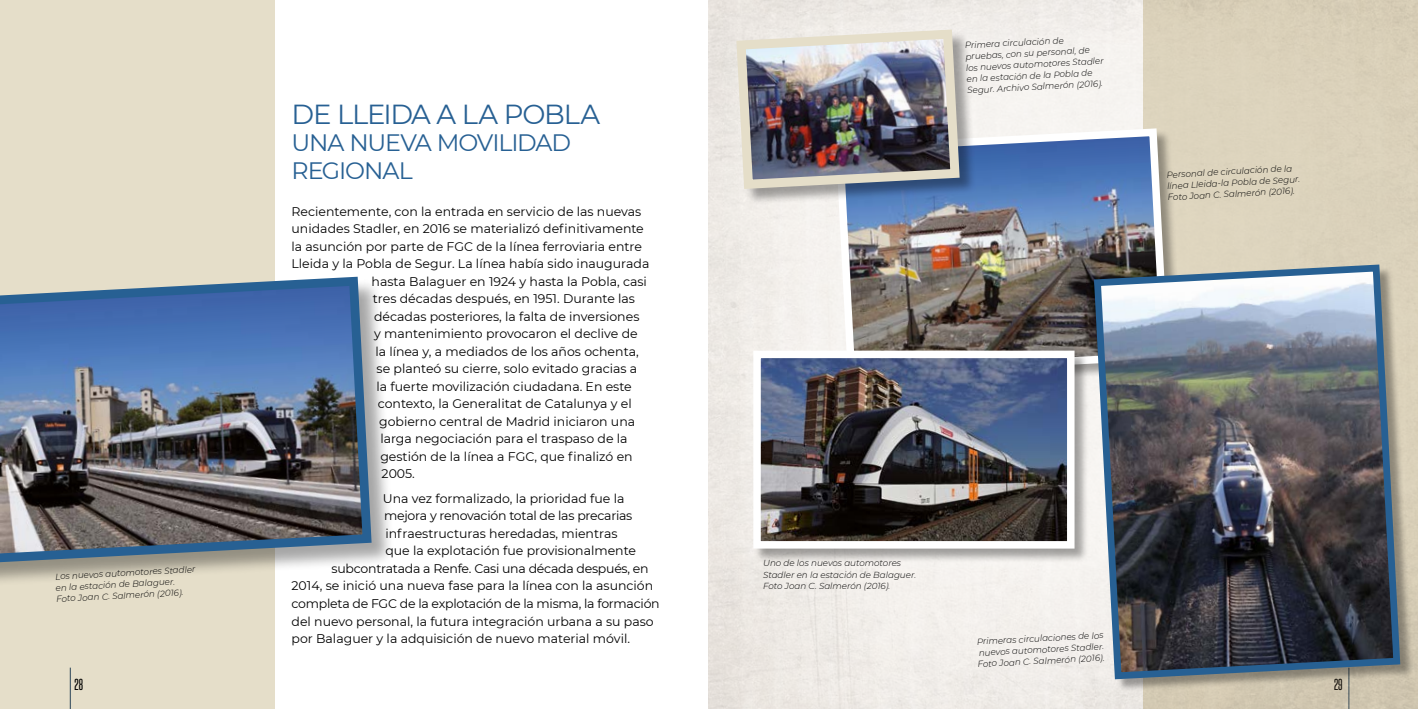
<style>
.page{position:relative;width:1418px;height:709px;background:#fff}
.page>*{position:absolute;margin:0;border:0;box-sizing:border-box;transform-origin:0 0}
.t1{font:27.5px "Montserrat";letter-spacing:-.045em;color:#276093}
.t2{font:23.75px "Montserrat";letter-spacing:-.045em;color:#276093}
.t3{font:13.75px "Steelfish Rg";color:#000}
.t4{font:12.5px "Montserrat";color:#000}
.t5{font:12.5px "Montserrat";letter-spacing:-.02em;color:#000}
.t6{font:italic 300 8.75px/11.2px "Montserrat";color:#000}
</style>
<div class="page">
<div style="left:1143px;top:0;width:274px;height:709px;background:#dbd2bb"></div>
<div style="left:0;top:0;width:275px;height:709px;background:#e5dec9"></div>
<div style="left:0;top:278px;width:395px;height:310px;background:#000;opacity:.35"></div>
<img style="left:0;top:276px;width:376px;height:293px">
<img style="left:831px;top:124px;width:341px;height:256px">
<div style="left:754px;top:351px;width:334px;height:212px;background:#000;opacity:.35"></div>
<img style="left:762px;top:359px;width:303px;height:180px">
<div style="left:753px;top:350px;width:321px;height:198px;border:8px solid #fff"></div>
<div style="left:1095px;top:266px;width:318px;height:426px;background:#000;opacity:.35"></div>
<img style="left:1090px;top:261px;width:313px;height:422px">
<div style="left:738px;top:31px;width:238px;height:174px;background:#000;opacity:.35"></div>
<img style="left:731px;top:25px;width:233px;height:169px">
<p class="t6" style="left:55px;top:570px;width:142px;rotate:-3deg">Los nuevos automotores Stadler en la estación de Balaguer.</p>
<p class="t6" style="left:56px;top:593px;width:129px;rotate:-3deg">Foto Joan C. Salmerón (2016).</p>
<p class="t1" style="left:291px;top:95px;width:310px">DE LLEIDA A LA POBLA</p>
<p class="t2" style="left:291px;top:127px;width:281px">UNA NUEVA MOVILIDAD</p>
<p class="t2" style="left:291px;top:154px;width:123px">REGIONAL</p>
<p class="t4" style="left:291px;top:203px;width:351px">Recientemente, con la entrada en servicio de las nuevas</p>
<p class="t4" style="left:291px;top:220px;width:354px">unidades Stadler, en 2016 se materializó definitivamente</p>
<p class="t4" style="left:291px;top:238px;width:352px">la asunción por parte de FGC de la línea ferroviaria entre</p>
<p class="t4" style="left:291px;top:255px;width:359px">Lleida y la Pobla de Segur. La línea había sido inaugurada</p>
<p class="t4" style="left:371px;top:273px;width:277px">hasta Balaguer en 1924 y hasta la Pobla, casi</p>
<p class="t4" style="left:373px;top:290px;width:264px">tres décadas después, en 1951. Durante las</p>
<p class="t4" style="left:374px;top:308px;width:267px">décadas posteriores, la falta de inversiones</p>
<p class="t4" style="left:374px;top:325px;width:265px">y mantenimiento provocaron el declive de</p>
<p class="t4" style="left:375px;top:343px;width:265px">la línea y, a mediados de los años ochenta,</p>
<p class="t4" style="left:376px;top:360px;width:262px">se planteó su cierre, solo evitado gracias a</p>
<p class="t4" style="left:376px;top:378px;width:257px">la fuerte movilización ciudadana. En este</p>
<p class="t4" style="left:378px;top:395px;width:255px">contexto, la Generalitat de Catalunya y el</p>
<p class="t4" style="left:379px;top:413px;width:258px">gobierno central de Madrid iniciaron una</p>
<p class="t4" style="left:380px;top:430px;width:249px">larga negociación para el traspaso de la</p>
<p class="t4" style="left:380px;top:448px;width:254px">gestión de la línea a FGC, que finalizó en</p>
<p class="t4" style="left:381px;top:465px;width:35px">2005.</p>
<p class="t4" style="left:383px;top:490px;width:243px">Una vez formalizado, la prioridad fue la</p>
<p class="t5" style="left:384px;top:507px;width:250px">mejora y renovación total de las precarias</p>
<p class="t4" style="left:385px;top:525px;width:234px">infraestructuras heredadas, mientras</p>
<p class="t4" style="left:385px;top:542px;width:252px">que la explotación fue provisionalmente</p>
<p class="t5" style="left:331px;top:560px;width:318px">subcontratada a Renfe. Casi una década después, en</p>
<p class="t4" style="left:291px;top:577px;width:363px">2014, se inició una nueva fase para la línea con la asunción</p>
<p class="t5" style="left:291px;top:595px;width:369px">completa de FGC de la explotación de la misma, la formación</p>
<p class="t4" style="left:291px;top:612px;width:363px">del nuevo personal, la futura integración urbana a su paso</p>
<p class="t4" style="left:291px;top:630px;width:340px">por Balaguer y la adquisición de nuevo material móvil.</p>
<p class="t6" style="left:964px;top:39px;width:139px;rotate:-3deg">Primera circulación de pruebas, con su personal, de los nuevos automotores Stadler en la estación de la Pobla de<br>Segur. Archivo Salmerón (2016).</p>
<p class="t6" style="left:1166px;top:169px;width:135px;rotate:-3deg">Personal de circulación de la línea Lleida-la Pobla de Segur.<br>Foto Joan C. Salmerón (2016).</p>
<p class="t6" style="left:763px;top:557px;width:155px">Uno de los nuevos automotores<br>Stadler en la estación de Balaguer.<br>Foto Joan C. Salmerón (2016).</p>
<p class="t6" style="left:976px;top:635px;width:129px;text-align:justify;rotate:-3deg">Primeras circulaciones de los nuevos automotores Stadler.<br>Foto Joan C. Salmerón (2016).</p>
<p class="t3" style="left:74px;top:675px;width:10px">28</p>
<p class="t3" style="left:1333px;top:675px;width:10px">29</p>
</div>
